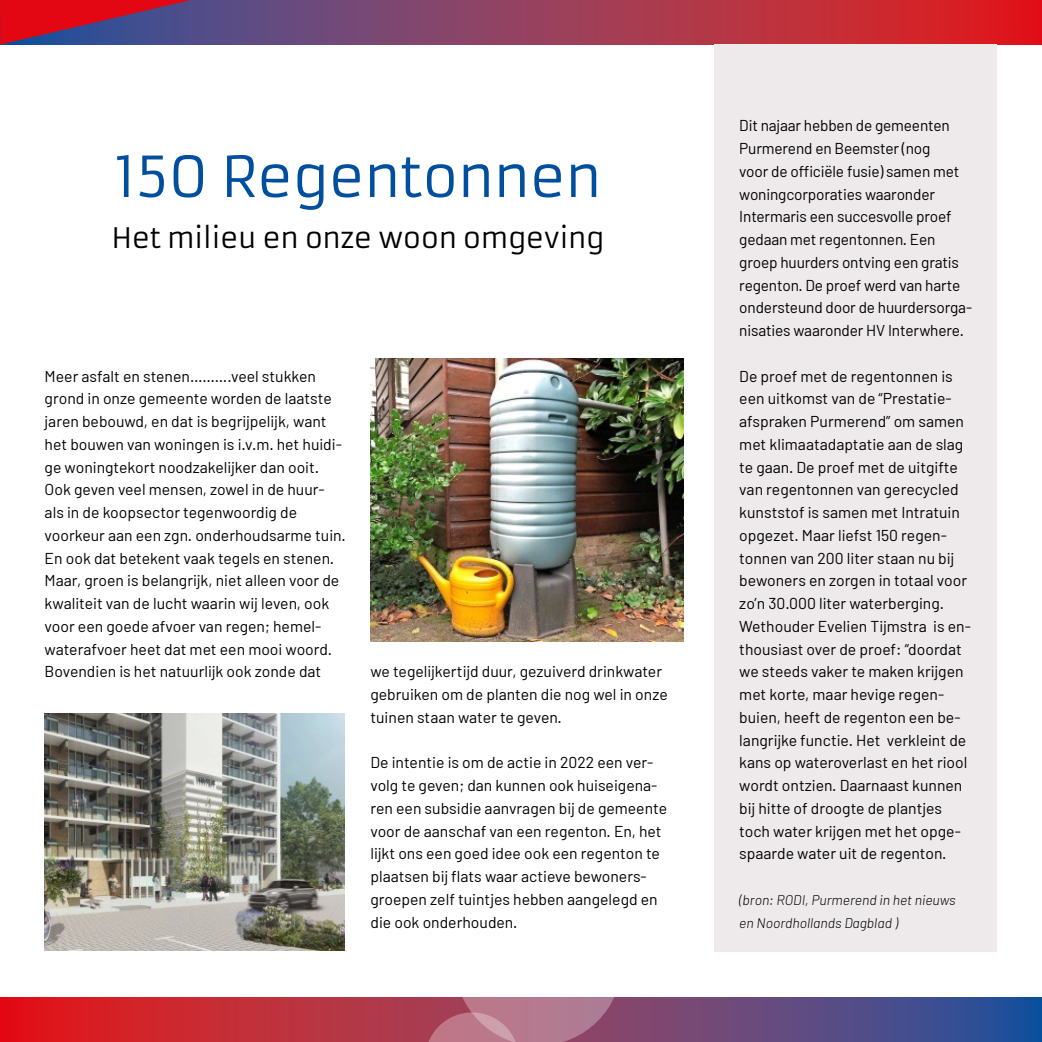
<style>
.page{position:relative;width:1042px;height:1042px;background:#fff}
.page>*{position:absolute;margin:0;border:0;box-sizing:border-box;transform-origin:0 0}
.t1{font:55.48px "Armata";letter-spacing:-.02em;color:#004f9f}
.t2{font:27.65px "Armata";letter-spacing:-.02em;color:#000}
.t3{font:15.75px/22.8px "Barlow";color:#000}
.t4{font:italic 300 14px/22.8px "Barlow";color:#000}
</style>
<div class="page">
<svg style="left:0;top:997px;width:1042px;height:45px;background:#8d3a5c"></svg>
<svg style="left:254px;top:0;width:788px;height:45px;background:#a63950"></svg>
<svg style="left:0;top:0;width:254px;height:45px;background:#80325f"></svg>
<svg style="left:425px;top:997px;width:197px;height:45px;background:#ae6c83"></svg>
<img style="left:370px;top:358px;width:314px;height:283px">
<img style="left:45px;top:713px;width:299px;height:237px">
<div style="left:714px;top:45px;width:283px;height:907px;background:#eeeaeb"></div>
<h1 class="t1" style="left:114px;top:143px;width:489px">150 Regentonnen</h1>
<h2 class="t2" style="left:112px;top:221px;width:494px">Het milieu en onze woon omgeving</h2>
<p class="t3" style="left:45px;top:364px;width:302px">Meer asfalt en stenen……….veel stukken grond in onze gemeente worden de laatste jaren bebouwd, en dat is begrijpelijk, want het bouwen van woningen is i.v.m. het huidi&shy;ge woningtekort noodzakelijker dan ooit.<br>Ook geven veel mensen, zowel in de huur&shy;als in de koopsector tegenwoordig de voorkeur aan een zgn. onderhoudsarme tuin.<br>En ook dat betekent vaak tegels en stenen.<br>Maar, groen is belangrijk, niet alleen voor de kwaliteit van de lucht waarin wij leven, ook voor een goede afvoer van regen; hemel&shy;waterafvoer heet dat met een mooi woord.<br>Bovendien is het natuurlijk ook zonde dat</p>
<p class="t3" style="left:370px;top:660px;width:299px">we tegelijkertijd duur, gezuiverd drinkwater gebruiken om de planten die nog wel in onze tuinen staan water te geven.</p>
<p class="t3" style="left:370px;top:751px;width:298px">De intentie is om de actie in 2022 een ver&shy;volg te geven; dan kunnen ook huiseigena&shy;ren een subsidie aanvragen bij de gemeente voor de aanschaf van een regenton. En, het lijkt ons een goed idee ook een regenton te plaatsen bij flats waar actieve bewoners&shy;groepen zelf tuintjes hebben aangelegd en die ook onderhouden.</p>
<p class="t3" style="left:739px;top:114px;width:234px">Dit najaar hebben de gemeenten<br>Purmerend en Beemster (nog<br>voor de officiële fusie) samen met woningcorporaties waaronder<br>Intermaris een succesvolle proef gedaan met regentonnen. Een groep huurders ontving een gratis regenton. De proef werd van harte ondersteund door de huurdersorga&shy;nisaties waaronder HV Interwhere.</p>
<p class="t3" style="left:739px;top:364px;width:233px">De proef met de regentonnen is een uitkomst van de “Prestatie&shy;afspraken Purmerend” om samen met klimaatadaptatie aan de slag te gaan. De proef met de uitgifte van regentonnen van gerecycled kunststof is samen met Intratuin opgezet. Maar liefst 150 regen&shy;tonnen van 200 liter staan nu bij bewoners en zorgen in totaal voor zo’n 30.000 liter waterberging.<br>Wethouder Evelien Tijmstra is en&shy;thousiast over de proef: “doordat we steeds vaker te maken krijgen met korte, maar hevige regen&shy;buien, heeft de regenton een be&shy;langrijke functie. Het verkleint de kans op wateroverlast en het riool wordt ontzien. Daarnaast kunnen bij hitte of droogte de plantjes toch water krijgen met het opge&shy;spaarde water uit de regenton.</p>
<p class="t4" style="left:739px;top:888px;width:218px">(bron: RODI, Purmerend in het nieuws en Noordhollands Dagblad )</p>
</div>
